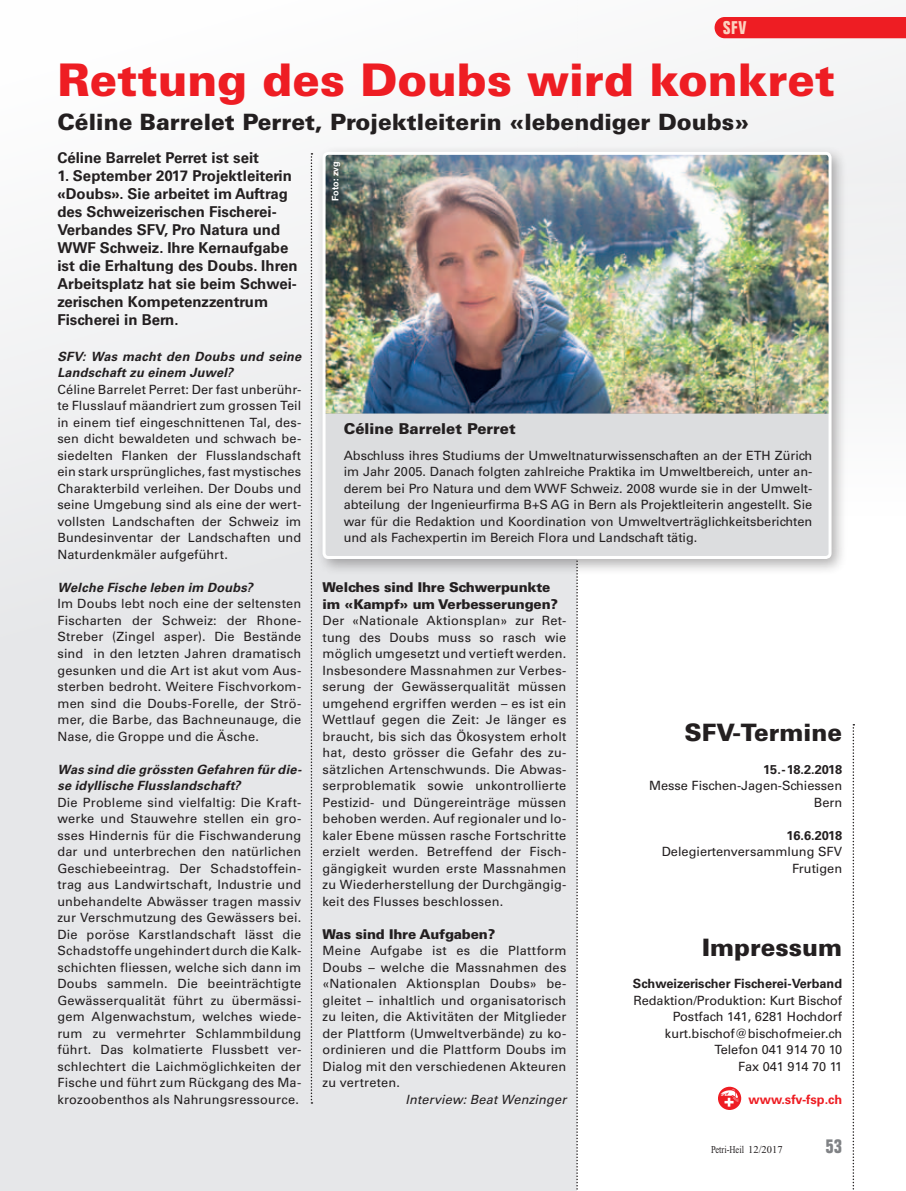
<style>
.page{position:relative;width:906px;height:1191px;background:#fff}
.page>*{position:absolute;margin:0;border:0;box-sizing:border-box;transform-origin:0 0}
.t1{font:900 45px "Univers LT Std";letter-spacing:-.005em;color:#ee1d23}
.t2{font:900 24px "Univers LT Std";color:#231f20}
.t3{font:900 22.5px "Univers LT Std";color:#231f20}
.t4{font:700 condensed 19.5px "Folio Std";color:#808285}
.t5{font:700 condensed 18px "Folio Std";color:#fcd2c0}
.t6{font:700 15px/18px "Univers LT Std";color:#231f20}
.t7{font:900 15px "Univers LT Std";color:#231f20}
.t8{font:900 13.5px/16.5px "Univers LT Std";letter-spacing:-.01em;color:#231f20}
.t9{font:12.75px/16.5px "Univers LT Std";letter-spacing:.005em;color:#231f20;text-align:justify}
.t10{font:italic 700 12.75px/16.5px "Univers LT Std";letter-spacing:.02em;color:#231f20}
.t11{font:700 12.75px "Univers LT Std";color:#231f20}
.t12{font:italic 12.75px "Univers LT Std";letter-spacing:.01em;color:#231f20}
.t13{font:700 12.75px "Univers LT Std";color:#ee1d23}
.t14{font:10.5px "Times";color:#231f20;scale:.8 1}
.t15{font:700 9px "Helvetica Neue LT Com";color:#fff}
</style>
<div class="page">
<div style="left:0;top:0;width:906px;height:1191px;background:linear-gradient(to bottom,#f8f8f9,#e0e1e4)"></div>
<div style="left:577px;top:0;width:329px;height:1191px;background:#fff"></div>
<svg style="left:576px;top:0;width:2px;height:1191px"></svg>
<div style="left:714px;top:17px;width:192px;height:21px;background:#ee1d23"></div>
<svg style="left:311px;top:153px;width:1px;height:950px"></svg>
<svg style="left:852px;top:724px;width:2px;height:466px"></svg>
<svg style="left:718px;top:1086px;width:23px;height:24px"></svg>
<svg style="left:720px;top:1088px;width:19px;height:18px"></svg>
<div style="left:315px;top:145px;width:533px;height:430px;background:#231f20;opacity:.35"></div>
<div style="left:324px;top:153px;width:506px;height:404px;background:#dcdddf;border-radius:4px"></div>
<img style="left:326px;top:156px;width:501px;height:257px">
<div style="left:322px;top:152px;width:509px;height:407px;border:3px solid #fff;border-radius:4px"></div>
<div style="left:327px;top:157px;width:22px;height:52px;background:#231f20;opacity:.75"></div>
<h3 class="t5" style="left:723px;top:18px;width:25px">SFV</h3>
<h1 class="t1" style="left:57px;top:52px;width:779px">Rettung des Doubs wird konkret</h1>
<h3 class="t3" style="left:57px;top:107px;width:693px">Céline Barrelet Perret, Projektleiterin «lebendiger Doubs»</h3>
<p class="t6" style="left:57px;top:149px;width:203px">Céline Barrelet Perret ist seit</p>
<p class="t6" style="left:57px;top:167px;width:242px">1. September 2017 Projektleiterin «Doubs». Sie arbeitet im Auftrag des Schweizerischen Fischerei-<br>Verbandes SFV, Pro Natura und<br>WWF Schweiz. Ihre Kernaufgabe ist die Erhaltung des Doubs. Ihren<br>Arbeitsplatz hat sie beim Schwei&shy;zerischen Kompetenzzentrum<br>Fischerei in Bern.</p>
<p class="t15" style="left:330px;top:201px;width:41px;rotate:-90deg">Foto: zvg</p>
<p class="t10" style="left:57px;top:348px;width:245px">SFV: Was macht den Doubs und seine<br>Landschaft zu einem Juwel?</p>
<p class="t9" style="left:57px;top:381px;width:245px">Céline Barrelet Perret: Der fast unberühr&shy;te Flusslauf mäandriert zum grossen Teil in einem tief eingeschnittenen Tal, des&shy;sen dicht bewaldeten und schwach be&shy;siedelten Flanken der Flusslandschaft ein stark ursprüngliches, fast mystisches Charakterbild verleihen. Der Doubs und seine Umgebung sind als eine der wert&shy;vollsten Landschaften der Schweiz im Bundesinventar der Landschaften und Naturdenkmäler aufgeführt.</p>
<p class="t10" style="left:57px;top:579px;width:197px">Welche Fische leben im Doubs?</p>
<p class="t9" style="left:57px;top:596px;width:245px">Im Doubs lebt noch eine der seltensten Fischarten der Schweiz: der Rhone-Streber (Zingel asper). Die Bestände sind in den letzten Jahren dramatisch gesunken und die Art ist akut vom Aus&shy;sterben bedroht. Weitere Fischvorkom&shy;men sind die Doubs-Forelle, der Strö&shy;mer, die Barbe, das Bachneunauge, die Nase, die Groppe und die Äsche.</p>
<p class="t10" style="left:57px;top:761px;width:246px">Was sind die grössten Gefahren für die&shy;se idyllische Flusslandschaft?</p>
<p class="t9" style="left:57px;top:794px;width:245px">Die Probleme sind vielfaltig: Die Kraft&shy;werke und Stauwehre stellen ein gro&shy;sses Hindernis für die Fischwanderung dar und unterbrechen den natürlichen Geschiebeeintrag. Der Schadstoffein&shy;trag aus Landwirtschaft, Industrie und unbehandelte Abwässer tragen massiv zur Verschmutzung des Gewässers bei.<br>Die poröse Karstlandschaft lässt die Schadstoffe ungehindert durch die Kalk&shy;schichten fliessen, welche sich dann im Doubs sammeln. Die beeinträchtigte Gewässerqualität führt zu übermässi&shy;gem Algenwachstum, welches wiede&shy;rum zu vermehrter Schlammbildung führt. Das kolmatierte Flussbett ver&shy;schlechtert die Laichmöglichkeiten der Fische und führt zum Rückgang des Ma&shy;krozoobenthos als Nahrungsressource.</p>
<p class="t7" style="left:344px;top:419px;width:173px">Céline Barrelet Perret</p>
<p class="t9" style="left:344px;top:447px;width:470px">Abschluss ihres Studiums der Umweltnaturwissenschaften an der ETH Zürich im Jahr 2005. Danach folgten zahlreiche Praktika im Umweltbereich, unter an&shy;derem bei Pro Natura und dem WWF Schweiz. 2008 wurde sie in der Umwelt&shy;abteilung der Ingenieurfirma B+S AG in Bern als Projektleiterin angestellt. Sie war für die Redaktion und Koordination von Umweltverträglichkeitsberichten und als Fachexpertin im Bereich Flora und Landschaft tätig.</p>
<p class="t8" style="left:322px;top:579px;width:237px">Welches sind Ihre Schwerpunkte im «Kampf» um Verbesserungen?</p>
<p class="t9" style="left:322px;top:612px;width:245px">Der «Nationale Aktionsplan» zur Ret&shy;tung des Doubs muss so rasch wie möglich umgesetzt und vertieft werden.<br>Insbesondere Massnahmen zur Verbes&shy;serung der Gewässerqualität müssen umgehend ergriffen werden – es ist ein Wettlauf gegen die Zeit: Je länger es braucht, bis sich das Ökosystem erholt hat, desto grösser die Gefahr des zu&shy;sätzlichen Artenschwunds. Die Abwas&shy;serproblematik sowie unkontrollierte Pestizid- und Düngereinträge müssen behoben werden. Auf regionaler und lo&shy;kaler Ebene müssen rasche Fortschritte erzielt werden. Betreffend der Fisch&shy;gängigkeit wurden erste Massnahmen zu Wiederherstellung der Durchgängig&shy;keit des Flusses beschlossen.</p>
<p class="t8" style="left:322px;top:925px;width:174px">Was sind Ihre Aufgaben?</p>
<p class="t9" style="left:322px;top:942px;width:245px">Meine Aufgabe ist es die Plattform Doubs – welche die Massnahmen des «Nationalen Aktionsplan Doubs» be&shy;gleitet – inhaltlich und organisatorisch zu leiten, die Aktivitäten der Mitglieder der Plattform (Umweltverbände) zu ko&shy;ordinieren und die Plattform Doubs im Dialog mit den verschiedenen Akteuren zu vertreten.</p>
<p class="t12" style="left:405px;top:1091px;width:162px">Interview: Beat Wenzinger</p>
<h2 class="t2" style="left:684px;top:717px;width:159px">SFV-Termine</h2>
<p class="t11" style="left:763px;top:761px;width:80px">15.-18.2.2018</p>
<p class="t9" style="left:649px;top:777px;width:195px;text-align:right">Messe Fischen-Jagen-Schiessen<br>Bern</p>
<p class="t11" style="left:786px;top:827px;width:57px">16.6.2018</p>
<p class="t9" style="left:662px;top:843px;width:182px;text-align:right">Delegiertenversammlung SFV<br>Frutigen</p>
<h2 class="t2" style="left:702px;top:932px;width:142px">Impressum</h2>
<p class="t11" style="left:633px;top:976px;width:211px">Schweizerischer Fischerei-Verband</p>
<p class="t9" style="left:633px;top:992px;width:210px;text-align:right">Redaktion/Produktion: Kurt Bischof<br>Postfach 141, 6281 Hochdorf kurt.bischof@bischofmeier.ch<br>Telefon 041 914 70 10<br>Fax 041 914 70 11</p>
<p class="t13" style="left:748px;top:1091px;width:95px">www.sfv-fsp.ch</p>
<p class="t14" style="left:711px;top:1144px;width:91px">Petri-Heil 12/2017</p>
<h3 class="t4" style="left:825px;top:1135px;width:18px">53</h3>
</div>
